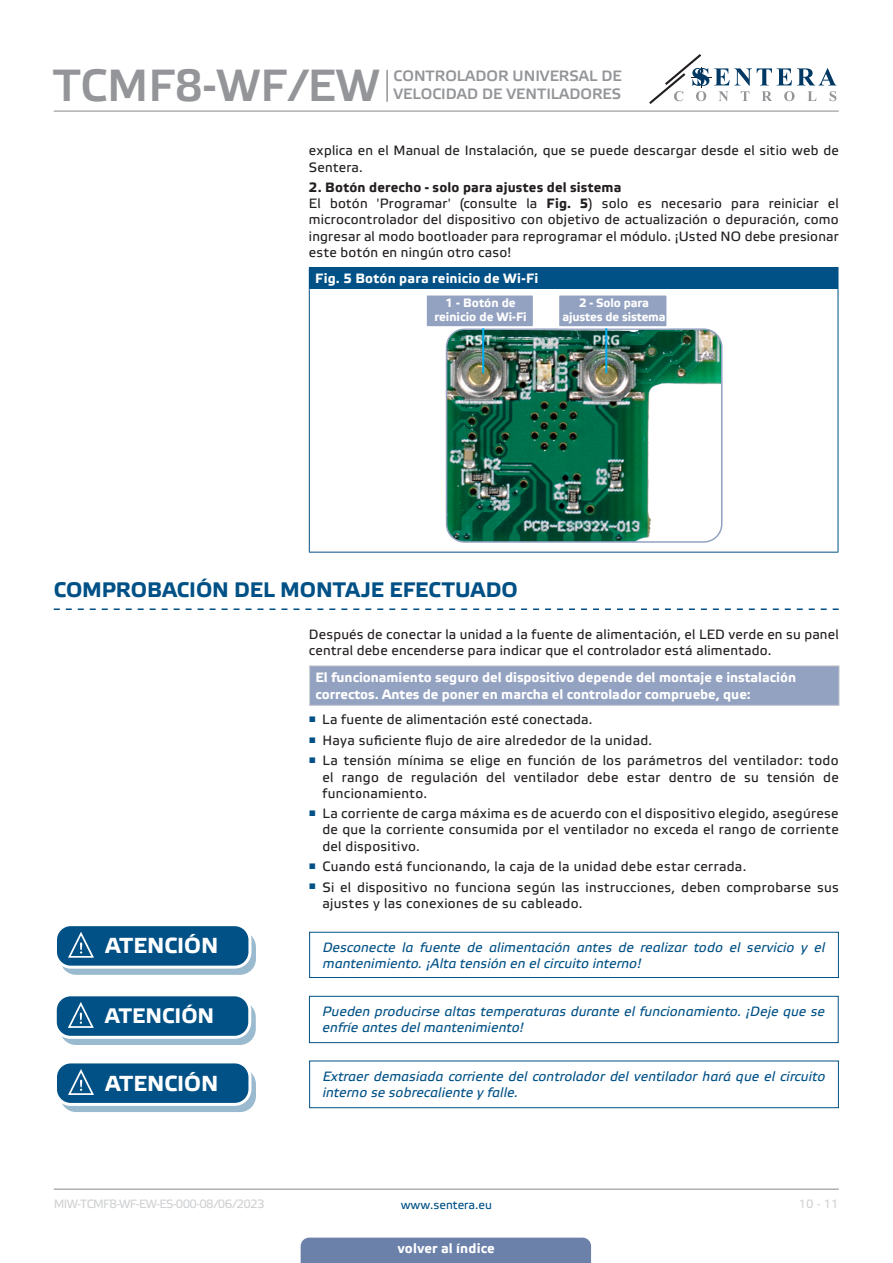
<style>
.page{position:relative;width:893px;height:1263px;background:#fff}
.page>*{position:absolute;margin:0;border:0;box-sizing:border-box;transform-origin:0 0}
.t1{font:45px "Etelka Medium Pro";color:#939598}
.t2{font:700 21.75px "Etelka Text Pro";letter-spacing:-.005em;color:#fff}
.t3{font:700 21px "Etelka Text Pro";color:#015186}
.t4{font:700 21px "Etelka Text Pro";letter-spacing:-.005em;color:#fff}
.t5{font:15px/18px "Etelka Medium Pro";color:#939598}
.body{font:13.5px/16.2px "Etelka Text Pro";letter-spacing:.02em;color:#231f20}
.Attention_text{font:italic 13.5px/16.2px "Etelka Text Pro";letter-spacing:.01em;color:#015186}
.Table_main_heading{font:700 13.5px/16.2px "Etelka Text Pro";color:#fff}
.body-2{font:700 13.5px "Etelka Text Pro";letter-spacing:.015em;color:#231f20}
.table_text{font:700 13.5px "Etelka Text Pro";letter-spacing:.015em;color:#fff}
.t6{font:700 12.15px/14.5px "Etelka Text Pro";color:#fff;text-align:center}
.t7{font:12px "Etelka Text Pro";letter-spacing:-.05em;color:#d1d2d4}
.t8{font:700 12px/14.4px "Etelka Text Pro";letter-spacing:-.01em;color:#fff;text-align:center}
.t9{font:12px "Etelka Text Pro";color:#015186}
.s1{font-weight:700}
</style>
<div class="page">
<hr style="left:54px;top:111px;width:785px;height:1px;background:#939598">
<hr style="left:54px;top:1188px;width:785px;height:2px;background:#939598">
<svg style="left:649px;top:54px;width:187px;height:50px"></svg>
<div style="left:301px;top:1237px;width:290px;height:26px;background:#6c81aa"></div>
<hr style="left:386px;top:70px;width:2px;height:32px;background:#939598">
<svg style="left:54px;top:608px;width:785px;height:2px"></svg>
<div style="left:309px;top:267px;width:529px;height:22px;background:#015186"></div>
<svg style="left:838px;top:268px;width:1px;height:21px"></svg>
<hr style="left:309px;top:289px;width:1px;height:263px;background:#015186">
<hr style="left:838px;top:289px;width:1px;height:263px;background:#015186">
<hr style="left:309px;top:552px;width:529px;height:1px;background:#015186">
<img style="left:446px;top:331px;width:276px;height:209px">
<div style="left:446px;top:328px;width:276px;height:215px;border:2px solid #94a2c2;border-radius:18px"></div>
<hr style="left:482px;top:317px;width:2px;height:56px;background:#00aeef">
<svg style="left:426px;top:295px;width:110px;height:34px;background:#a0adc9"></svg>
<hr style="left:605px;top:317px;width:2px;height:56px;background:#00aeef">
<svg style="left:556px;top:295px;width:113px;height:34px;background:#a1aec9"></svg>
<div style="left:309px;top:666px;width:530px;height:39px;background:#94a2c2"></div>
<hr style="left:309px;top:666px;width:1px;height:39px;background:#d1d2d4">
<hr style="left:309px;top:665px;width:531px;height:1px;background:#d1d2d4">
<hr style="left:309px;top:705px;width:531px;height:1px;background:#d1d2d4">
<hr style="left:839px;top:666px;width:1px;height:39px;background:#d1d2d4">
<div style="left:61px;top:932px;width:194px;height:42px;background:#9abacf;border-radius:15px"></div>
<div style="left:60px;top:931px;width:196px;height:44px;border:1px solid #015186;border-radius:15px"></div>
<div style="left:55px;top:925px;width:195px;height:42px;background:#015186;border-radius:15px"></div>
<div style="left:54px;top:923px;width:197px;height:46px;border:3px solid #fff;border-radius:15px"></div>
<svg style="left:67px;top:932px;width:39px;height:43px"></svg>
<div style="left:309px;top:932px;width:530px;height:46px;border:1px solid #015186"></div>
<div style="left:61px;top:1002px;width:194px;height:42px;background:#9abacf;border-radius:15px"></div>
<div style="left:60px;top:1001px;width:196px;height:44px;border:1px solid #015186;border-radius:15px"></div>
<div style="left:55px;top:995px;width:195px;height:42px;background:#015186;border-radius:15px"></div>
<div style="left:54px;top:993px;width:197px;height:46px;border:3px solid #fff;border-radius:15px"></div>
<svg style="left:66px;top:1002px;width:40px;height:43px"></svg>
<div style="left:309px;top:996px;width:530px;height:47px;border:1px solid #015186"></div>
<div style="left:61px;top:1069px;width:194px;height:42px;background:#9abacf;border-radius:15px"></div>
<div style="left:60px;top:1068px;width:196px;height:44px;border:1px solid #015186;border-radius:15px"></div>
<div style="left:55px;top:1062px;width:195px;height:42px;background:#015186;border-radius:15px"></div>
<div style="left:54px;top:1060px;width:197px;height:46px;border:3px solid #fff;border-radius:15px"></div>
<svg style="left:67px;top:1069px;width:39px;height:43px"></svg>
<div style="left:309px;top:1060px;width:530px;height:48px;border:1px solid #015186"></div>
<h1 class="t1" style="left:53px;top:61px;width:328px">TCMF8-WF/EW</h1>
<p class="t5" style="left:394px;top:67px;width:230px">CONTROLADOR UNIVERSAL DE<br>VELOCIDAD DE VENTILADORES</p>
<p class="body" style="left:309px;top:143px;width:531px">explica en el Manual de Instalación, que se puede descargar desde el sitio web de<br>Sentera.</p>
<p class="body-2" style="left:309px;top:179px;width:314px">2. Botón derecho - solo para ajustes del sistema</p>
<p class="body" style="left:309px;top:196px;width:531px;text-align:justify">El botón 'Programar' (consulte la <span class="s1">Fig. 5</span>) solo es necesario para reiniciar el microcontrolador del dispositivo con objetivo de actualización o depuración, como ingresar al modo bootloader para reprogramar el módulo. ¡Usted NO debe presionar este botón en ningún otro caso!</p>
<p class="table_text" style="left:315px;top:270px;width:224px">Fig. 5 Botón para reinicio de Wi-Fi</p>
<p class="t6" style="left:434px;top:296px;width:94px">1 - Botón de reinicio de Wi-Fi</p>
<p class="t8" style="left:563px;top:296px;width:105px">2 - Solo para ajustes de sistema</p>
<p class="t3" style="left:54px;top:577px;width:465px">COMPROBACIÓN DEL MONTAJE EFECTUADO</p>
<p class="body" style="left:309px;top:627px;width:531px">Después de conectar la unidad a la fuente de alimentación, el LED verde en su panel central debe encenderse para indicar que el controlador está alimentado.</p>
<p class="Table_main_heading" style="left:315px;top:670px;width:482px">El funcionamiento seguro del dispositivo depende del montaje e instalación correctos. Antes de poner en marcha el controlador compruebe, que:</p>
<p class="body" style="left:309px;top:712px;width:285px"><sup>■</sup> La fuente de alimentación esté conectada.</p>
<p class="body" style="left:309px;top:733px;width:345px"><sup>■</sup> Haya suficiente flujo de aire alrededor de la unidad.</p>
<p class="body" style="left:322px;top:753px;width:518px;text-align:justify;text-indent:-13px"><sup>■</sup> La tensión mínima se elige en función de los parámetros del ventilador: todo el rango de regulación del ventilador debe estar dentro de su tensión de funcionamiento.</p>
<p class="body" style="left:322px;top:806px;width:518px;text-align:justify;text-indent:-13px"><sup>■</sup> La corriente de carga máxima es de acuerdo con el dispositivo elegido, asegúrese de que la corriente consumida por el ventilador no exceda el rango de corriente del dispositivo.</p>
<p class="body" style="left:309px;top:859px;width:439px"><sup>■</sup> Cuando está funcionando, la caja de la unidad debe estar cerrada.</p>
<p class="body" style="left:322px;top:879px;width:518px;text-indent:-13px"><sup>■</sup> Si el dispositivo no funciona según las instrucciones, deben comprobarse sus ajustes y las conexiones de su cableado.</p>
<p class="t2" style="left:105px;top:932px;width:114px">ATENCIÓN</p>
<p class="Attention_text" style="left:323px;top:940px;width:504px">Desconecte la fuente de alimentación antes de realizar todo el servicio y el mantenimiento. ¡Alta tensión en el circuito interno!</p>
<p class="t4" style="left:105px;top:1002px;width:110px">ATENCIÓN</p>
<p class="Attention_text" style="left:323px;top:1004px;width:504px">Pueden producirse altas temperaturas durante el funcionamiento. ¡Deje que se enfríe antes del mantenimiento!</p>
<p class="t2" style="left:105px;top:1069px;width:114px">ATENCIÓN</p>
<p class="Attention_text" style="left:323px;top:1069px;width:504px">Extraer demasiada corriente del controlador del ventilador hará que el circuito interno se sobrecaliente y falle.</p>
<p class="t7" style="left:54px;top:1197px;width:212px">MIW-TCMF8-WF-EW-ES-000 - 08 / 06 / 2023</p>
<p class="t9" style="left:401px;top:1198px;width:93px">www.sentera.eu</p>
<p class="t7" style="left:799px;top:1197px;width:42px">10 - 11</p>
<p class="Table_main_heading" style="left:398px;top:1240px;width:98px">volver al índice</p>
</div>
